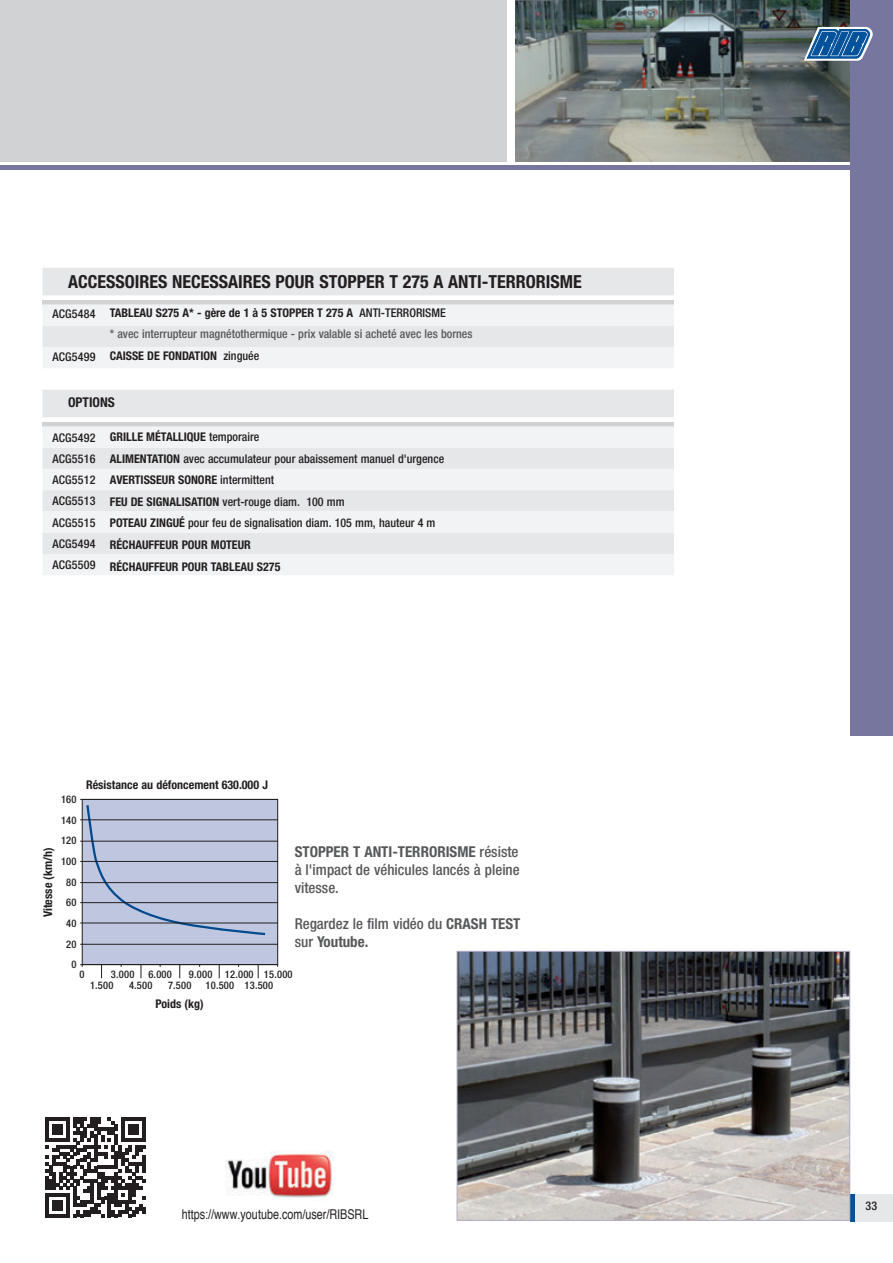
<style>
.page{position:relative;width:893px;height:1263px;background:#fff}
.page>*{position:absolute;margin:0;border:0;box-sizing:border-box;transform-origin:0 0}
.t1{font:700 condensed 18px "Helvetica Neue";color:#231f20}
.t2{font:500 condensed 15px/18px "Helvetica Neue";color:#57585a;text-align:justify}
.t3{font:13.5px "Helvetica";color:#231f20;scale:.8 1}
.t4{font:700 condensed 13.5px "Helvetica Neue";color:#231f20}
.t5{font:500 condensed 12px/21.3px "Helvetica Neue";color:#231f20;text-align:justify}
.t6{font:500 condensed 12px/21.6px "Helvetica Neue";color:#57585a}
.t7{font:700 condensed 12px "Helvetica Neue";color:#231f20}
.t8{font:500 condensed 12px "Helvetica Neue";letter-spacing:.02em;color:#231f20}
.t9{font:500 condensed 10.5px/20.7px "Helvetica Neue";letter-spacing:.02em;color:#231f20;text-align:right}
.s1{font-weight:700;color:#231f20}
.s2{color:#231f20}
.s3{font-weight:700}
</style>
<div class="page">
<div style="left:43px;top:268px;width:631px;height:28px;background:#e6e7e9"></div>
<hr style="left:43px;top:300px;width:631px;height:4px;background:#d1d2d4">
<svg style="left:43px;top:304px;width:631px;height:64px"></svg>
<div style="left:43px;top:390px;width:631px;height:27px;background:#e6e7e9"></div>
<hr style="left:43px;top:422px;width:631px;height:4px;background:#d1d2d4">
<svg style="left:43px;top:426px;width:631px;height:149px;fill:#f2f3f4"></svg>
<div style="left:855px;top:1194px;width:38px;height:28px;background:#e6e7e9"></div>
<svg style="left:850px;top:1194px;width:4px;height:28px"></svg>
<div style="left:44px;top:0;width:462px;height:161px;background:#d1d2d4"></div>
<img style="left:516px;top:0;width:335px;height:161px">
<hr style="left:0;top:166px;width:893px;height:4px;background:#77769e">
<div style="left:82px;top:799px;width:196px;height:165px;background:#bfc7e0"></div>
<div style="left:82px;top:799px;width:196px;height:166px;border:1px solid #231f20"></div>
<svg style="left:85px;top:805px;width:182px;height:131px"></svg>
<hr style="left:80px;top:819px;width:198px;height:1px;background:#231f20">
<hr style="left:80px;top:841px;width:198px;height:1px;background:#231f20">
<hr style="left:80px;top:861px;width:198px;height:1px;background:#231f20">
<hr style="left:80px;top:882px;width:198px;height:1px;background:#231f20">
<hr style="left:80px;top:902px;width:198px;height:1px;background:#231f20">
<hr style="left:80px;top:923px;width:198px;height:1px;background:#231f20">
<hr style="left:80px;top:944px;width:198px;height:1px;background:#231f20">
<hr style="left:80px;top:964px;width:198px;height:1px;background:#231f20">
<hr style="left:80px;top:799px;width:198px;height:1px;background:#231f20">
<svg style="left:101px;top:965px;width:1px;height:13px"></svg>
<svg style="left:141px;top:965px;width:1px;height:13px"></svg>
<svg style="left:179px;top:965px;width:1px;height:13px"></svg>
<svg style="left:219px;top:965px;width:1px;height:13px"></svg>
<svg style="left:258px;top:965px;width:1px;height:13px"></svg>
<div style="left:851px;top:0;width:42px;height:736px;background:#77769e"></div>
<svg style="left:456px;top:950px;width:394px;height:271px;background:#767677"></svg>
<div style="left:0;top:0;width:49px;height:161px;background:#d1d2d4"></div>
<svg style="left:46px;top:1117px;width:100px;height:100px"></svg>
<img style="left:225px;top:1150px;width:109px;height:48px">
<svg style="left:804px;top:27px;width:69px;height:34px;background:#4e7fac"></svg>
<h1 class="t1" style="left:68px;top:271px;width:515px">ACCESSOIRES NECESSAIRES POUR STOPPER T 275 A ANTI-TERRORISME</h1>
<p class="t6" style="left:110px;top:301px;width:364px"><span class="s1">TABLEAU S275 A* - gère de 1 à 5 STOPPER T 275 A</span> <span class="s2">ANTI-TERRORISME<br></span>* avec interrupteur magnétothermique - prix valable si acheté avec les bornes<br><span class="s1">CAISSE DE FONDATION</span> <span class="s2">zinguée</span></p>
<p class="t4" style="left:68px;top:394px;width:48px">OPTIONS</p>
<p class="t5" style="left:110px;top:426px;width:336px;text-align:left"><span class="s3">GRILLE MÉTALLIQUE</span> temporaire<br><span class="s3">ALIMENTATION</span> avec accumulateur pour abaissement manuel d'urgence <span class="s3">AVERTISSEUR SONORE</span> intermittent<br><span class="s3">FEU DE SIGNALISATION</span> vert-rouge diam. 100 mm<br><span class="s3">POTEAU ZINGUÉ</span> pour feu de signalisation diam. 105 mm, hauteur 4 m <span class="s3">RÉCHAUFFEUR POUR MOTEUR<br>RÉCHAUFFEUR POUR TABLEAU S275</span></p>
<p class="t8" style="left:52px;top:307px;width:45px">ACG5484</p>
<p class="t8" style="left:52px;top:349px;width:45px">ACG5499</p>
<p class="t5" style="left:52px;top:426px;width:45px">ACG5492<br>ACG5516<br>ACG5512<br>ACG5513<br>ACG5515<br>ACG5494<br>ACG5509</p>
<p class="t9" style="left:61px;top:789px;width:17px">160<br>140<br>120<br>100<br>80<br>60<br>40<br>20<br>0</p>
<p class="t7" style="left:41px;top:917px;width:71px;rotate:-90deg">Vitesse (km/h)</p>
<p class="t7" style="left:86px;top:777px;width:183px">Résistance au défoncement 630.000 J</p>
<p class="t2" style="left:295px;top:842px;width:227px"><span class="s3">STOPPER T ANTI-TERRORISME</span> résiste à l'impact de véhicules lancés à pleine vitesse.</p>
<p class="t2" style="left:295px;top:914px;width:227px">Regardez le film vidéo du <span class="s3">CRASH TEST </span>sur <span class="s3">Youtube.</span></p>
<p class="t9" style="left:79px;top:964px;width:7px">0</p>
<p class="t9" style="left:111px;top:964px;width:25px">3.000</p>
<p class="t9" style="left:148px;top:964px;width:25px">6.000</p>
<p class="t9" style="left:189px;top:964px;width:105px">9.000 12.000 15.000</p>
<p class="t9" style="left:90px;top:974px;width:25px">1.500</p>
<p class="t9" style="left:129px;top:974px;width:25px">4.500</p>
<p class="t9" style="left:168px;top:974px;width:25px">7.500</p>
<p class="t9" style="left:205px;top:974px;width:69px">10.500 13.500</p>
<p class="t7" style="left:155px;top:996px;width:50px">Poids (kg)</p>
<p class="t3" style="left:182px;top:1203px;width:235px">https://www.youtube.com/user/RIBSRL</p>
<p class="t5" style="left:866px;top:1195px;width:13px">33</p>
</div>
